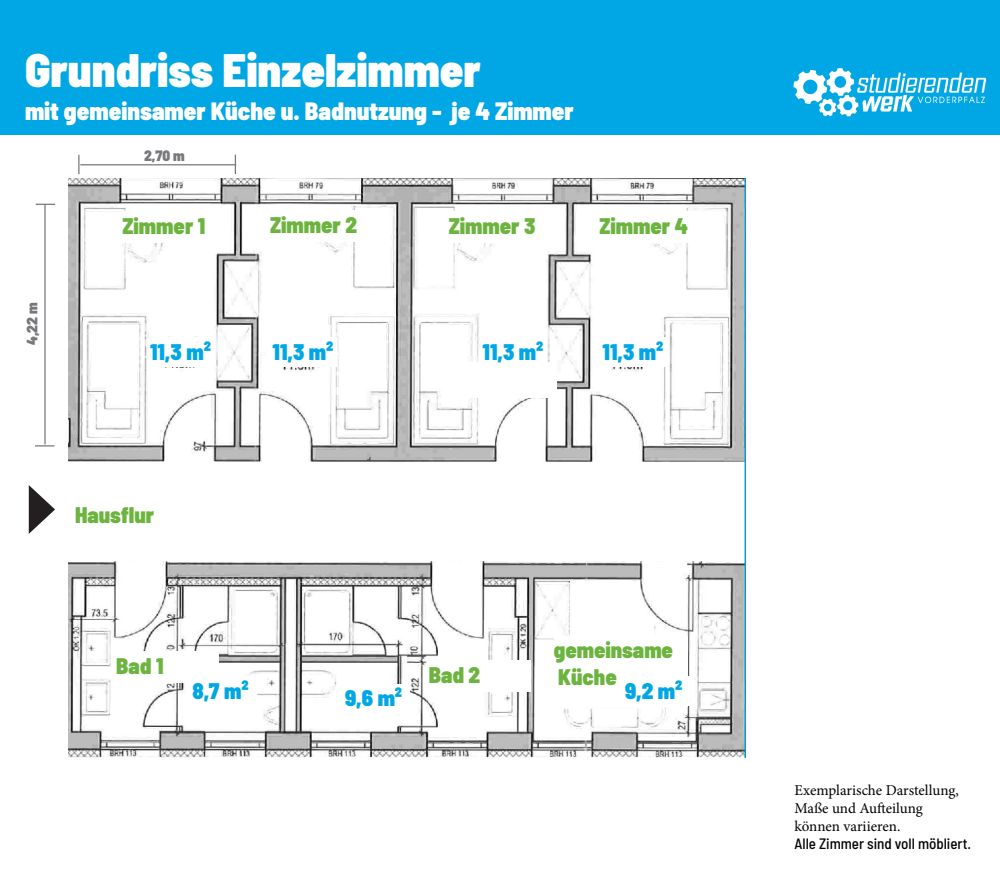
<style>
.page{position:relative;width:1000px;height:875px;background:#fff}
.page>*{position:absolute;margin:0;border:0;box-sizing:border-box;transform-origin:0 0}
.t1{font:900 semi-condensed 46.88px "Barlow";color:#fff}
.t2{font:900 semi-condensed 25px "Barlow";color:#fff}
.t3{font:900 semi-condensed 22.5px/27px "Barlow";color:#6cb43f}
.t4{font:900 semi-condensed 22.5px "Barlow";color:#00a7e4}
.t5{font:15px "Minion Pro";letter-spacing:-.005em;color:#000}
.t6{font:500 semi-condensed 15px "Barlow";color:#000}
.t7{font:900 semi-condensed 15px "Barlow";color:#76787b}
</style>
<div class="page">
<div style="left:0;top:0;width:1000px;height:135px;background:#00a7e4"></div>
<img style="left:793px;top:68px;width:194px;height:49px">
<svg style="left:29px;top:485px;width:26px;height:49px"></svg>
<img style="left:69px;top:178px;width:677px;height:580px">
<div style="left:122px;top:211px;width:103px;height:31px;background:#fff"></div>
<div style="left:270px;top:210px;width:102px;height:31px;background:#fff"></div>
<div style="left:449px;top:212px;width:102px;height:31px;background:#fff"></div>
<div style="left:599px;top:212px;width:103px;height:31px;background:#fff"></div>
<div style="left:75px;top:500px;width:103px;height:31px;background:#fff"></div>
<div style="left:116px;top:651px;width:103px;height:31px;background:#fff"></div>
<div style="left:429px;top:660px;width:102px;height:31px;background:#fff"></div>
<div style="left:554px;top:636px;width:134px;height:70px;background:#fff"></div>
<div style="left:443px;top:362px;width:114px;height:35px;background:#fff"></div>
<div style="left:150px;top:338px;width:65px;height:30px;background:#fff"></div>
<div style="left:272px;top:338px;width:66px;height:30px;background:#fff"></div>
<div style="left:482px;top:338px;width:66px;height:30px;background:#fff"></div>
<div style="left:602px;top:338px;width:66px;height:30px;background:#fff"></div>
<div style="left:192px;top:676px;width:66px;height:30px;background:#fff"></div>
<div style="left:345px;top:684px;width:65px;height:30px;background:#fff"></div>
<div style="left:625px;top:676px;width:65px;height:30px;background:#fff"></div>
<hr style="left:44px;top:204px;width:2px;height:240px;background:#76787b">
<svg style="left:36px;top:204px;width:19px;height:1px"></svg>
<svg style="left:35px;top:445px;width:19px;height:2px"></svg>
<hr style="left:80px;top:164px;width:156px;height:1px;background:#76787b">
<svg style="left:235px;top:155px;width:1px;height:19px"></svg>
<svg style="left:78px;top:155px;width:2px;height:19px"></svg>
<p class="t1" style="left:25px;top:36px;width:457px">Grundriss Einzelzimmer</p>
<p class="t2" style="left:25px;top:93px;width:550px">mit gemeinsamer Küche u. Badnutzung - je 4 Zimmer</p>
<p class="t7" style="left:144px;top:145px;width:42px">2,70 m</p>
<p class="t7" style="left:21px;top:345px;width:44px;rotate:-90deg">4,22 m</p>
<p class="t3" style="left:122px;top:211px;width:84px">Zimmer 1</p>
<p class="t3" style="left:270px;top:210px;width:89px">Zimmer 2</p>
<p class="t3" style="left:449px;top:211px;width:88px">Zimmer 3</p>
<p class="t3" style="left:599px;top:211px;width:90px">Zimmer 4</p>
<p class="t4" style="left:150px;top:335px;width:62px">11,3 m²</p>
<p class="t4" style="left:272px;top:335px;width:62px">11,3 m²</p>
<p class="t4" style="left:482px;top:335px;width:62px">11,3 m²</p>
<p class="t4" style="left:602px;top:335px;width:62px">11,3 m²</p>
<p class="t3" style="left:75px;top:500px;width:81px">Hausflur</p>
<p class="t3" style="left:116px;top:651px;width:49px">Bad 1</p>
<p class="t3" style="left:554px;top:636px;width:121px">gemeinsame<br>Küche</p>
<p class="t3" style="left:429px;top:660px;width:53px">Bad 2</p>
<p class="t4" style="left:192px;top:674px;width:58px">8,7 m²</p>
<p class="t4" style="left:345px;top:682px;width:59px">9,6 m²</p>
<p class="t4" style="left:625px;top:674px;width:59px">9,2 m²</p>
<p class="t5" style="left:794px;top:780px;width:166px">Exemplarische Darstellung,</p>
<p class="t5" style="left:794px;top:798px;width:130px">Maße und Aufteilung</p>
<p class="t5" style="left:794px;top:816px;width:107px">können variieren.</p>
<p class="t6" style="left:794px;top:833px;width:178px">Alle Zimmer sind voll möbliert.</p>
</div>
